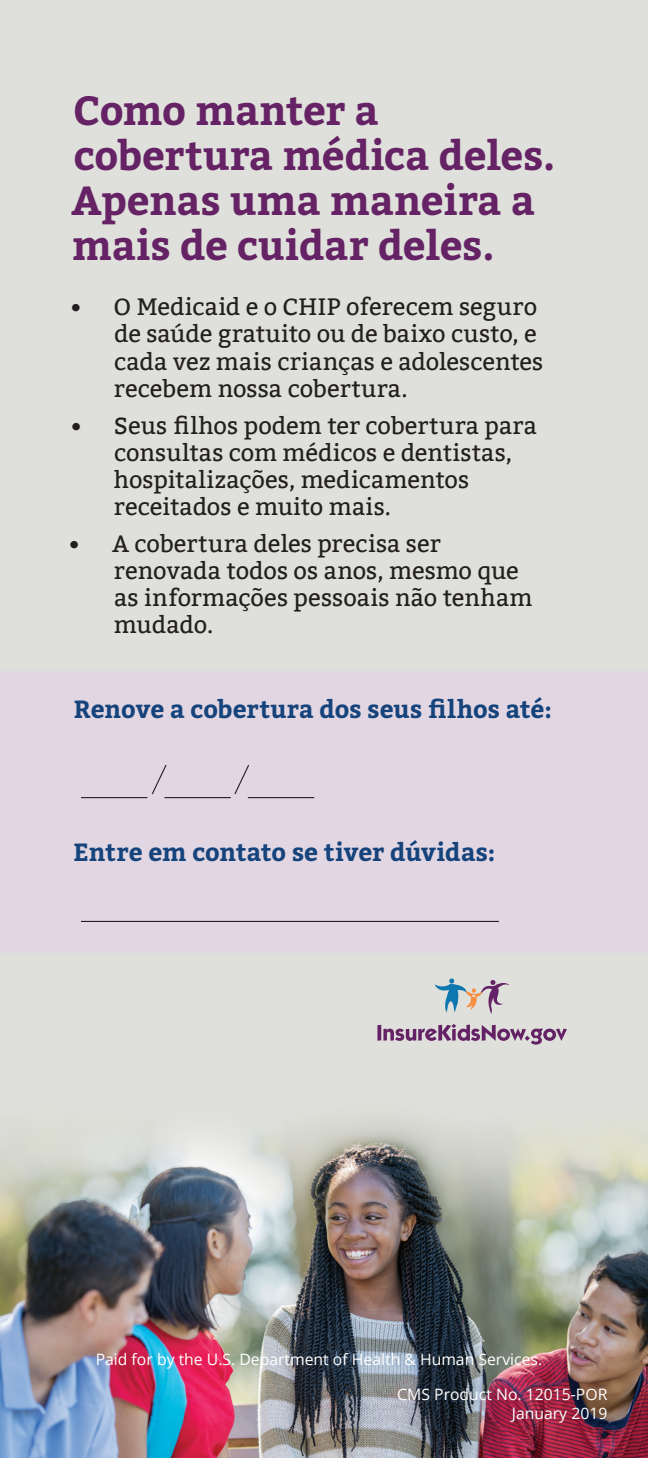
<style>
.page{position:relative;width:648px;height:1458px;background:#dfe0db}
.page>*{position:absolute;margin:0;border:0;box-sizing:border-box;transform-origin:0 0}
.t1{font:700 40.5px/45px "Bitter";color:#652265}
.t2{font:700 24.75px "Bitter";color:#15437c}
.t3{font:23.62px/27px "Bitter";letter-spacing:.005em;color:#231f20}
.Bullets{font:15.75px/18.9px "Open Sans";color:#fff;text-align:right}
</style>
<div class="page">
<img style="left:0;top:1122px;width:648px;height:336px">
<div style="left:0;top:671px;width:648px;height:282px;background:#e1d6e1"></div>
<svg style="left:435px;top:978px;width:75px;height:36px"></svg>
<svg style="left:377px;top:1025px;width:4px;height:16px"></svg>
<svg style="left:383px;top:1024px;width:184px;height:21px"></svg>
<hr style="left:81px;top:921px;width:418px;height:1px;background:#231f20">
<hr style="left:81px;top:797px;width:66px;height:1px;background:#231f20">
<hr style="left:164px;top:797px;width:67px;height:1px;background:#231f20">
<hr style="left:248px;top:797px;width:66px;height:1px;background:#231f20">
<svg style="left:234px;top:765px;width:15px;height:30px"></svg>
<svg style="left:151px;top:765px;width:16px;height:30px"></svg>
<h1 class="t1" style="left:71px;top:89px;width:486px">Como manter a cobertura médica deles.<br>Apenas uma maneira a mais de cuidar deles.</h1>
<p class="t3" style="left:114px;top:294px;width:431px;text-indent:-44px">• O Medicaid e o CHIP oferecem seguro de saúde gratuito ou de baixo custo, e cada vez mais crianças e adolescentes recebem nossa cobertura.</p>
<p class="t3" style="left:114px;top:412px;width:425px;text-indent:-44px">• Seus filhos podem ter cobertura para consultas com médicos e dentistas, hospitalizações, medicamentos receitados e muito mais.</p>
<p class="t3" style="left:114px;top:530px;width:420px;text-indent:-45px">• A cobertura deles precisa ser renovada todos os anos, mesmo que as informações pessoais não tenham mudado.</p>
<h2 class="t2" style="left:74px;top:694px;width:480px">Renove a cobertura dos seus filhos até:</h2>
<h2 class="t2" style="left:73px;top:837px;width:424px">Entre em contato se tiver dúvidas:</h2>
<p class="Bullets" style="left:96px;top:1350px;width:448px">Paid for by the U.S. Department of Health &amp; Human Services.</p>
<p class="Bullets" style="left:397px;top:1384px;width:212px">CMS Product No. 12015-POR<br>January 2019</p>
</div>
